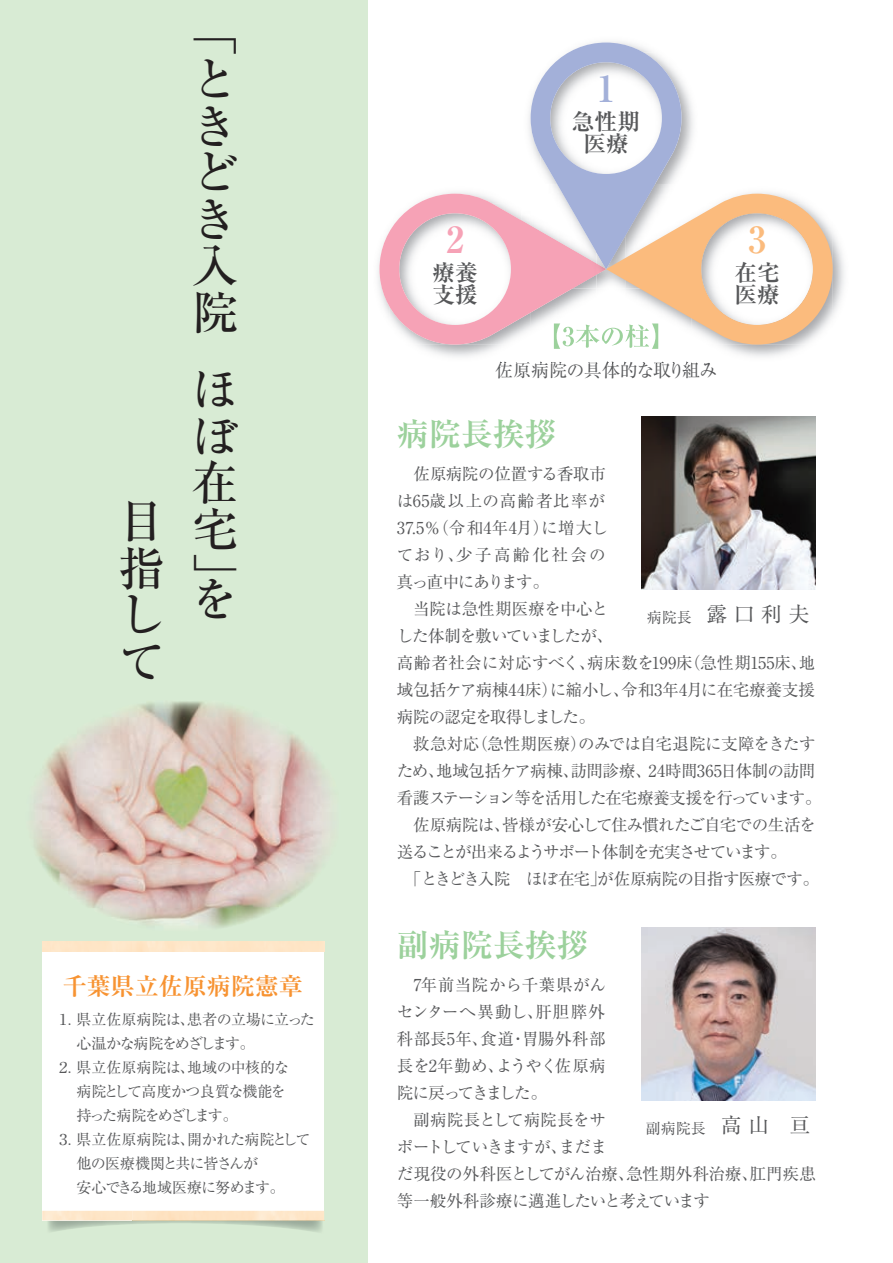
<style>
.page{position:relative;width:893px;height:1263px;background:#fff}
.page>*{position:absolute;margin:0;border:0;box-sizing:border-box;transform-origin:0 0}
.t1{font:500 46.5px/46.5px "Ryumin Pr 6 N";color:#231f20}
.t2{font:700 36px "Ryumin Pr 6 N";color:#a3b0d9}
.t3{font:700 36px "Ryumin Pr 6 N";color:#f6a2b6}
.t4{font:700 36px "Ryumin Pr 6 N";color:#fbbb7d}
.t5{font:700 31.95px "Ryumin Pr 6 N";color:#9cd19c}
.t6{font:700 24px "Ryumin Pr 6 N";color:#f79332}
.t7{font:700 22.5px/22.5px "Ryumin Pr 6 N";color:#57585a}
.t8{font:21px "Ryumin Pr 6 N";letter-spacing:.3em;color:#57585a}
.t9{font:18px "Ryumin Pr 6 N";letter-spacing:-.03em;color:#57585a}
.t10{font:16.5px/27px "Ryumin Pr 6 N";letter-spacing:-.035em;color:#57585a}
.t11{font:16.5px/27px "Ryumin Pr 6 N";letter-spacing:-.06em;color:#57585a}
.t12{font:16.5px/27px "Ryumin Pr 6 N";color:#57585a;text-align:right}
.t13{font:16.5px "Ryumin Pr 6 N";letter-spacing:-.075em;color:#57585a}
.t14{font:16.5px "Ryumin Pr 6 N";letter-spacing:-.07em;color:#57585a}
.t15{font:16.5px "Ryumin Pr 6 N";letter-spacing:.005em;color:#57585a}
.t16{font:16.5px/27px "Ryumin Pr 6 N";letter-spacing:.035em;color:#57585a;text-align:right}
.t17{font:16.5px/27px "Ryumin Pr 6 N";letter-spacing:.025em;color:#57585a}
.t18{font:16.5px "Ryumin Pr 6 N";letter-spacing:.14em;color:#57585a}
.t19{font:16.5px "Ryumin Pr 6 N";letter-spacing:.015em;color:#57585a}
.t20{font:16.5px "Ryumin Pr 6 N";letter-spacing:-.085em;color:#57585a}
.t21{font:16.5px "Ryumin Pr 6 N";letter-spacing:-.1em;color:#57585a}
.t22{font:15px/24px "Ryumin Pr 6 N";letter-spacing:-.045em;color:#57585a}
.t23{font:15px/24px "Ryumin Pr 6 N";letter-spacing:-.065em;color:#57585a}
.t24{font:15px "Ryumin Pr 6 N";color:#57585a}
</style>
<div class="page">
<div style="left:0;top:0;width:367px;height:1263px;background:#d8ebd4"></div>
<img style="left:34px;top:701px;width:202px;height:138px">
<img style="left:236px;top:709px;width:93px;height:215px">
<img style="left:34px;top:839px;width:202px;height:89px">
<img style="left:641px;top:416px;width:174px;height:174px">
<img style="left:499px;top:361px;width:97px;height:3px">
<img style="left:554px;top:345px;width:35px;height:4px">
<img style="left:625px;top:234px;width:219px;height:130px">
<img style="left:625px;top:345px;width:33px;height:4px">
<img style="left:596px;top:345px;width:29px;height:19px">
<svg style="left:379px;top:43px;width:454px;height:302px"></svg>
<div style="left:42px;top:941px;width:282px;height:279px;background:#fff"></div>
<img style="left:47px;top:1220px;width:276px;height:1px">
<img style="left:641px;top:927px;width:174px;height:174px">
<h1 class="t1" style="left:118px;top:496px;width:46px">目指して</h1>
<h1 class="t1" style="left:192px;top:8px;width:46px">「</h1>
<h1 class="t1" style="left:192px;top:55px;width:47px">ときどき入院</h1>
<h1 class="t1" style="left:192px;top:365px;width:48px;text-align:justify">ほぼ在宅</h1>
<h1 class="t1" style="left:192px;top:551px;width:46px">」</h1>
<h1 class="t1" style="left:192px;top:574px;width:41px">を</h1>
<h3 class="t6" style="left:63px;top:967px;width:242px">千葉県立佐原病院憲章</h3>
<p class="t24" style="left:77px;top:1008px;width:240px">県立佐原病院は患者の立場に立った</p>
<p class="t22" style="left:76px;top:1007px;width:214px;text-indent:-20px">１．<br>心温かな病院をめざします。<br>県立佐原病院は地域の中核的な</p>
<p class="t22" style="left:180px;top:1007px;width:16px">、</p>
<p class="t22" style="left:76px;top:1055px;width:235px;text-indent:-20px">２．<br>病院として高度かつ良質な機能を<br>持った病院をめざします。<br>県立佐原病院は開かれた病院として</p>
<p class="t22" style="left:180px;top:1055px;width:16px">、</p>
<p class="t23" style="left:76px;top:1127px;width:210px;text-indent:-20px">３．<br>他の医療機関と共に皆さんが<br>安心できる地域医療に努めます。</p>
<p class="t22" style="left:180px;top:1127px;width:16px">、</p>
<h2 class="t2" style="left:588px;top:59px;width:37px">１</h2>
<h3 class="t7" style="left:572px;top:109px;width:69px;text-align:center">急性期医療</h3>
<h2 class="t3" style="left:446px;top:210px;width:19px">2</h2>
<h3 class="t7" style="left:433px;top:260px;width:46px">療養支援</h3>
<h2 class="t4" style="left:748px;top:210px;width:19px">3</h2>
<h3 class="t7" style="left:734px;top:260px;width:46px">在宅医療</h3>
<p class="t9" style="left:495px;top:356px;width:224px">佐原病院の具体的な取り組み</p>
<h3 class="t5" style="left:397px;top:409px;width:161px">病院長挨拶</h3>
<p class="t12" style="left:397px;top:459px;width:213px">　佐原病院の位置する香取市は65歳以上の高齢者比率がに増大し</p>
<p class="t10" style="left:432px;top:513px;width:118px">（令和年4 月4 ）</p>
<p class="t10" style="left:397px;top:513px;width:45px">37.5％</p>
<p class="t18" style="left:397px;top:542px;width:210px">ており少、 子高齢化社会の</p>
<p class="t20" style="left:397px;top:569px;width:154px">真っ直中にあります。</p>
<p class="t10" style="left:397px;top:594px;width:213px">　当院は急性期医療を中心と</p>
<p class="t14" style="left:397px;top:623px;width:218px">した体制を敷いていましたが、</p>
<p class="t15" style="left:587px;top:650px;width:230px">病床数を199 （床急性期155床地、</p>
<p class="t8" style="left:707px;top:598px;width:104px">露口利夫</p>
<p class="t22" style="left:647px;top:604px;width:46px">病院長</p>
<p class="t19" style="left:397px;top:650px;width:200px">高齢者社会に対応すべく、</p>
<p class="t10" style="left:397px;top:675px;width:163px">域包括ケア病棟44床）</p>
<p class="t13" style="left:397px;top:704px;width:200px">病院の認定を取得しました。</p>
<p class="t10" style="left:578px;top:729px;width:239px">のみでは自宅退院に支障をきたす</p>
<p class="t10" style="left:621px;top:675px;width:195px">令和年3 4月に在宅療養支援</p>
<p class="t10" style="left:550px;top:675px;width:81px">に縮小し、</p>
<p class="t10" style="left:471px;top:729px;width:117px">（急性期医療）</p>
<p class="t10" style="left:397px;top:729px;width:84px">　救急対応</p>
<p class="t10" style="left:436px;top:756px;width:145px">地域包括ケア病棟、</p>
<p class="t10" style="left:649px;top:756px;width:168px">24時間365日体制の訪問</p>
<p class="t10" style="left:571px;top:756px;width:83px">訪問診療、</p>
<p class="t10" style="left:397px;top:756px;width:49px">ため、</p>
<p class="t13" style="left:397px;top:785px;width:426px">看護ステーション等を活用した在宅療養支援を行っています。</p>
<p class="t10" style="left:502px;top:810px;width:315px">皆様が安心して住み慣れたご自宅での生活を</p>
<p class="t11" style="left:397px;top:810px;width:424px">　佐原病院は、<br>送ることが出来るようサポート体制を充実させています。<br>　「ときどき入院　ほぼ在宅｣が佐原病院の目指す医療です。</p>
<h3 class="t5" style="left:397px;top:920px;width:193px">副病院長挨拶</h3>
<p class="t16" style="left:397px;top:970px;width:210px">　7年前当院から千葉県がん肝胆膵外</p>
<p class="t17" style="left:522px;top:997px;width:85px;text-indent:-125px">センターへ異動し、<br>胃腸外科部</p>
<p class="t10" style="left:480px;top:1024px;width:35px">食道</p>
<p class="t10" style="left:397px;top:1024px;width:93px">科部長年5 、</p>
<p class="t10" style="left:510px;top:1024px;width:18px">・</p>
<p class="t14" style="left:496px;top:1053px;width:111px">ようやく佐原病</p>
<p class="t10" style="left:397px;top:1051px;width:109px">長を2年勤め、</p>
<p class="t21" style="left:397px;top:1080px;width:152px">院に戻ってきました。</p>
<p class="t12" style="left:397px;top:1105px;width:210px">　副病院長として病院長をサ</p>
<p class="t10" style="left:559px;top:1132px;width:49px">まだま</p>
<p class="t14" style="left:397px;top:1134px;width:172px">ポートしていきますが、</p>
<p class="t22" style="left:646px;top:1115px;width:61px">副病院長</p>
<p class="t8" style="left:721px;top:1109px;width:50px">高山</p>
<p class="t8" style="left:789px;top:1109px;width:22px">亘</p>
<p class="t10" style="left:397px;top:1159px;width:314px">だ現役の外科医としてがん治療、<br>等一般外科診療に邁進したいと考えています</p>
<p class="t15" style="left:626px;top:1161px;width:133px">急性期外科治療、</p>
<p class="t10" style="left:750px;top:1159px;width:68px">肛門疾患</p>
</div>
